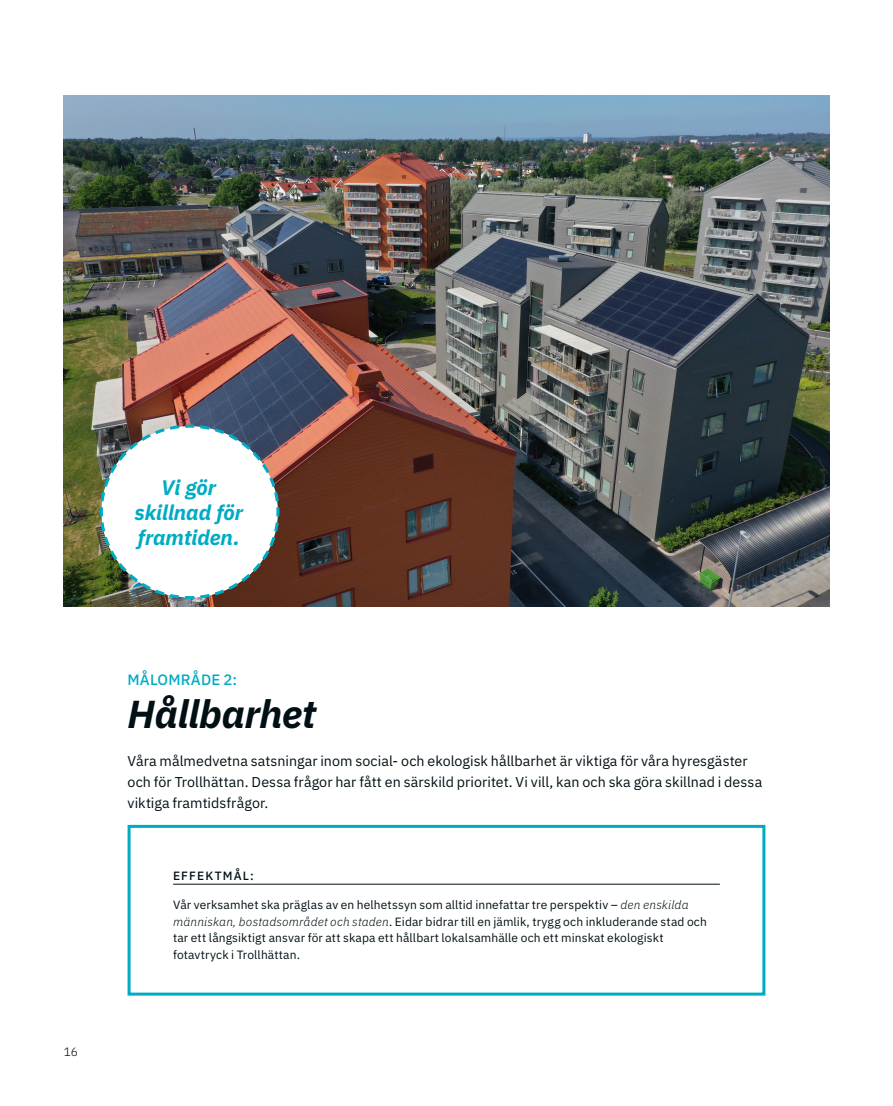
<style>
.page{position:relative;width:893px;height:1106px;background:#fff}
.page>*{position:absolute;margin:0;border:0;box-sizing:border-box;transform-origin:0 0}
.t1{font:italic 700 39px "Xgtfhv Rwpshj Lytqkk IBM Plex Sans";letter-spacing:-.005em;color:#001015}
.t2{font:italic 700 21px/25.2px "Xgtfhv Rwpshj Lytqkk IBM Plex Sans";color:#00abc4;text-align:center}
.t3{font:500 15px "Vfcnch Dpcfxx Vtbmtv IBM Plex Sans";letter-spacing:.01em;color:#00abc4}
.t4{font:14.25px/21px "Skrsyx Dxdfrx Tbhmlj IBM Plex Sans";letter-spacing:.005em;color:#001015}
.t5{font:12px/16.5px "Skrsyx Dxdfrx Tbhmlj IBM Plex Sans";letter-spacing:.01em;color:#001015}
.t6{font:500 12px "Vfcnch Dpcfxx Vtbmtv IBM Plex Sans";letter-spacing:.095em;color:#001015}
.t7{font:300 12px "Blynmf Yvcfjd Xdwlgf IBM Plex Sans";color:#000}
.s1{font-family:"Wkcksp Yhfsxv Qprpln IBM Plex Sans";font-weight:300;font-style:italic}
</style>
<div class="page">
<div style="left:128px;top:825px;width:637px;height:170px;border:3px solid #00abc4"></div>
<hr style="left:173px;top:884px;width:547px;height:1px;background:#001015">
<img style="left:63px;top:96px;width:767px;height:511px">
<svg style="left:98px;top:423px;width:183px;height:177px"></svg>
<p class="t7" style="left:64px;top:1042px;width:16px">16</p>
<p class="t2" style="left:134px;top:473px;width:110px">Vi gör skillnad för framtiden.</p>
<h2 class="t3" style="left:128px;top:668px;width:111px">MÅLOMRÅDE 2:</h2>
<h2 class="t1" style="left:128px;top:683px;width:190px">Hållbarhet</h2>
<p class="t4" style="left:128px;top:749px;width:636px">Våra målmedvetna satsningar inom social- och ekologisk hållbarhet är viktiga för våra hyresgäster och för Trollhättan. Dessa frågor har fått en särskild prioritet. Vi vill, kan och ska göra skillnad i dessa viktiga framtidsfrågor.</p>
<h3 class="t6" style="left:173px;top:866px;width:82px">EFFEKTMÅL:</h3>
<p class="t5" style="left:173px;top:895px;width:535px">Vår verksamhet ska präglas av en helhetssyn som alltid innefattar tre perspektiv – <span class="s1">den enskilda människan, bostadsområdet och staden</span>. Eidar bidrar till en jämlik, trygg och inkluderande stad och tar ett långsiktigt ansvar för att skapa ett hållbart lokalsamhälle och ett minskat ekologiskt fotavtryck i Trollhättan.</p>
</div>
